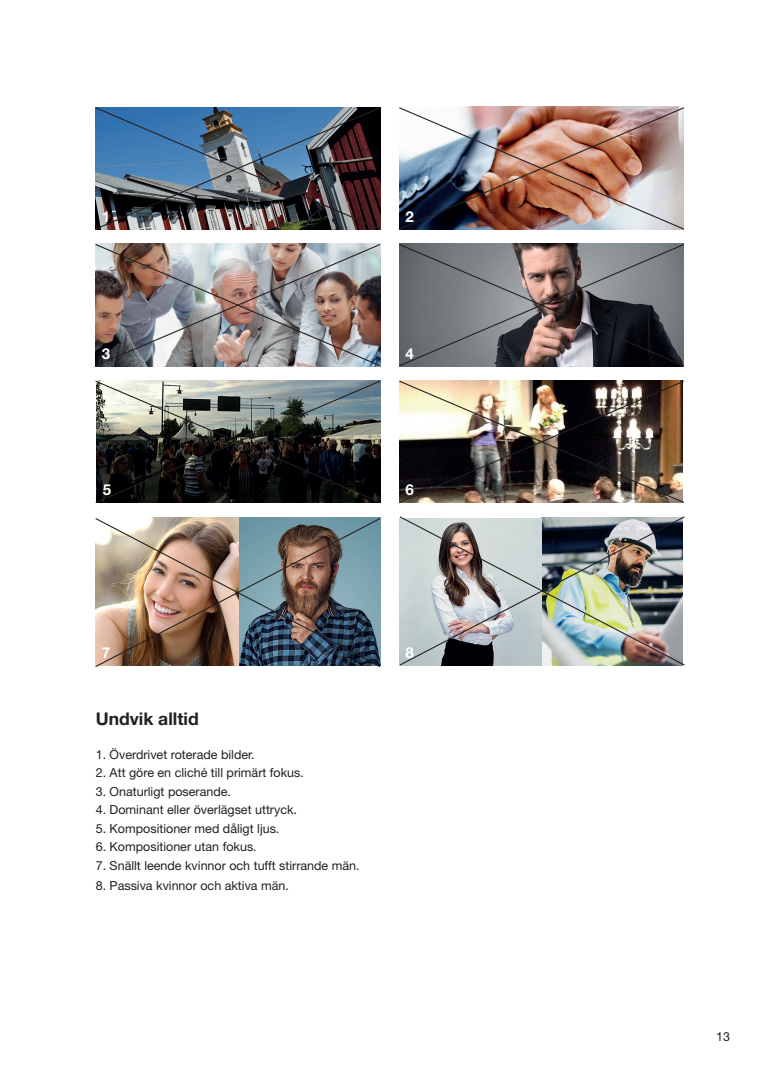
<style>
.page{position:relative;width:780px;height:1088px;background:#fff}
.page>*{position:absolute;margin:0;border:0;box-sizing:border-box;transform-origin:0 0}
.t1{font:700 17.5px "Helvetica Neue LT Std";color:#231f20}
.t2{font:700 15.12px "Helvetica Neue LT Std";color:#fff}
.t3{font:12.5px "Helvetica Neue LT Std";color:#231f20}
</style>
<div class="page">
<img style="left:95px;top:107px;width:286px;height:123px">
<img style="left:95px;top:243px;width:286px;height:124px">
<img style="left:95px;top:380px;width:286px;height:123px">
<img style="left:95px;top:517px;width:286px;height:150px">
<img style="left:399px;top:106px;width:285px;height:124px">
<svg style="left:399px;top:243px;width:285px;height:124px;background:#6c6a6c"></svg>
<img style="left:399px;top:380px;width:285px;height:123px">
<img style="left:399px;top:516px;width:286px;height:150px">
<p class="t2" style="left:102px;top:207px;width:10px">1</p>
<p class="t2" style="left:405px;top:207px;width:10px">2</p>
<p class="t2" style="left:102px;top:344px;width:10px">3</p>
<p class="t2" style="left:405px;top:344px;width:10px">4</p>
<p class="t2" style="left:103px;top:481px;width:10px">5</p>
<p class="t2" style="left:405px;top:481px;width:10px">6</p>
<p class="t2" style="left:102px;top:643px;width:10px">7</p>
<p class="t2" style="left:405px;top:643px;width:10px">8</p>
<h1 class="t1" style="left:96px;top:708px;width:105px">Undvik alltid</h1>
<p class="t3" style="left:96px;top:747px;width:160px">1. Överdrivet roterade bilder.</p>
<p class="t3" style="left:96px;top:765px;width:210px">2. Att göre en cliché till primärt fokus.</p>
<p class="t3" style="left:96px;top:784px;width:137px">3. Onaturligt poserande.</p>
<p class="t3" style="left:96px;top:802px;width:203px">4. Dominant eller överlägset uttryck.</p>
<p class="t3" style="left:96px;top:821px;width:185px">5. Kompositioner med dåligt ljus.</p>
<p class="t3" style="left:96px;top:839px;width:162px">6. Kompositioner utan fokus.</p>
<p class="t3" style="left:96px;top:858px;width:265px">7. Snällt leende kvinnor och tufft stirrande män.</p>
<p class="t3" style="left:96px;top:878px;width:195px">8. Passiva kvinnor och aktiva män.</p>
<p class="t3" style="left:716px;top:1029px;width:15px">13</p>
</div>
